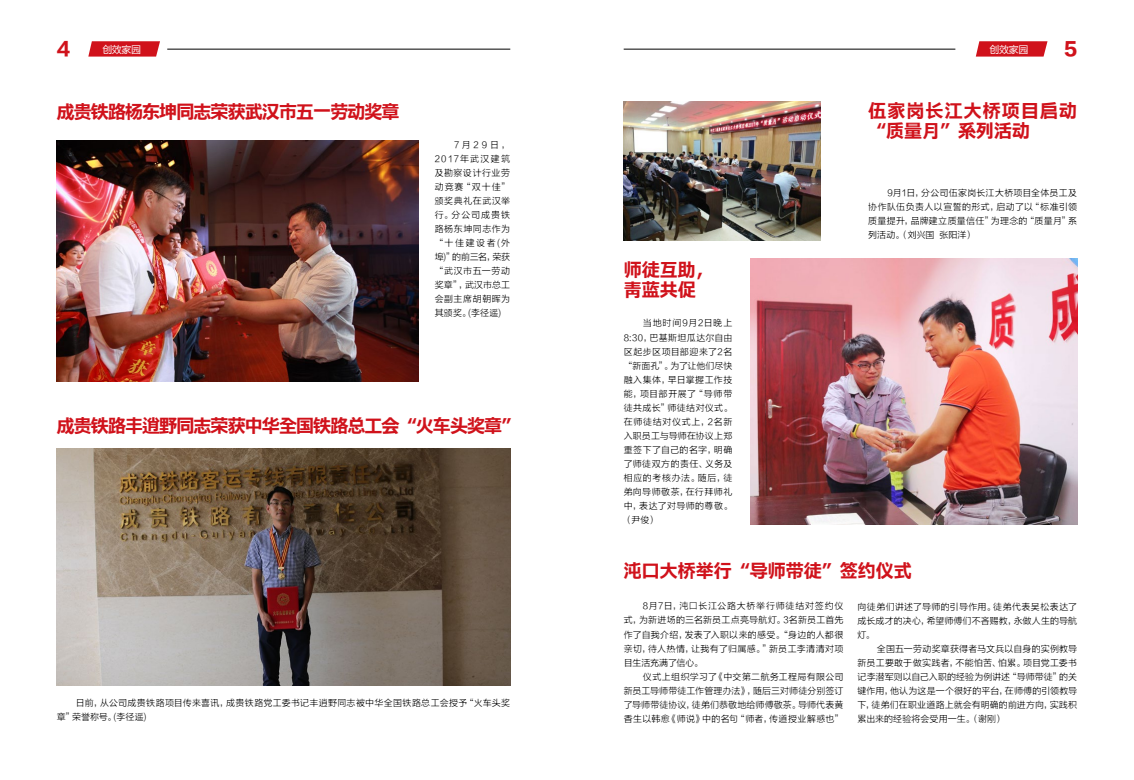
<style>
.page{position:relative;width:1134px;height:780px;background:#fff}
.page>*{position:absolute;margin:0;border:0;box-sizing:border-box;transform-origin:0 0}
.t1{font:18px "Ming Lan Bold";letter-spacing:-.05em;color:#d0121b}
.t2{font:18px/20px "Ming Lan Bold";color:#d0121b}
.t3{font:18px/20px "Ming Lan Bold";letter-spacing:.06em;color:#d0121b}
.t4{font:18px "FZLTTHJW GB1 0";color:#d0121b}
.t5{font:10px "FZLTHK GBK1 0";letter-spacing:-.05em;color:#fff}
.t6{font:9px/14px "FZLTXHK GBK1 0";letter-spacing:.025em;color:#000;text-align:justify}
</style>
<div class="page">
<img style="left:56px;top:41px;width:1022px;height:645px">
<h1 class="t4" style="left:57px;top:39px;width:15px">4</h1>
<p class="t5" style="left:102px;top:44px;width:40px">创效家园</p>
<p class="t5" style="left:989px;top:44px;width:40px">创效家园</p>
<h1 class="t4" style="left:1064px;top:39px;width:15px">5</h1>
<h1 class="t1" style="left:57px;top:98px;width:344px">成贵铁路杨东坤同志荣获武汉市五一劳动奖章</h1>
<p class="t6" style="left:435px;top:138px;width:77px;text-indent:19px">7月29日，2017年武汉建筑及勘察设计行业劳动竞赛“双十佳”颁奖典礼在武汉举行。分公司成贵铁路杨东坤同志作为“十佳建设者(外埠)”的前三名，荣获“武汉市五一劳动奖章”，武汉市总工会副主席胡朝晖为其颁奖。(李径遥)</p>
<h1 class="t1" style="left:57px;top:413px;width:464px">成贵铁路丰逍野同志荣获中华全国铁路总工会“火车头奖章”</h1>
<p class="t6" style="left:57px;top:695px;width:455px;text-indent:19px">日前，从公司成贵铁路项目传来喜讯，成贵铁路党工委书记丰逍野同志被中华全国铁路总工会授予“火车头奖章”荣誉称号。(李径遥)</p>
<h1 class="t3" style="left:868px;top:101px;width:210px">伍家岗长江大桥项目启动“质量月”系列活动</h1>
<h1 class="t2" style="left:624px;top:260px;width:91px">师徒互助，青蓝共促</h1>
<p class="t6" style="left:624px;top:316px;width:110px;text-indent:19px">当地时间9月2日晚上8:30，巴基斯坦瓜达尔自由区起步区项目部迎来了2名“新面孔”。为了让他们尽快融入集体，早日掌握工作技能，项目部开展了“导师带徒共成长”师徒结对仪式。在师徒结对仪式上，2名新入职员工与导师在协议上郑重签下了自己的名字，明确了师徒双方的责任、义务及相应的考核办法。随后，徒弟向导师敬茶，在行拜师礼中，表达了对导师的尊敬。（尹俊）</p>
<p class="t6" style="left:868px;top:185px;width:210px;text-indent:19px">9月1日，分公司伍家岗长江大桥项目全体员工及协作队伍负责人以宣誓的形式，启动了以“标准引领质量提升，品牌建立质量信任”为理念的“质量月”系列活动。（刘兴国 张阳洋）</p>
<h1 class="t2" style="left:624px;top:561px;width:289px">沌口大桥举行“导师带徒”签约仪式</h1>
<p class="t6" style="left:624px;top:599px;width:221px;text-indent:19px">8月7日，沌口长江公路大桥举行师徒结对签约仪式，为新进场的三名新员工点亮导航灯。3名新员工首先作了自我介绍，发表了入职以来的感受。“身边的人都很亲切，待人热情，让我有了归属感。”新员工李清清对项目生活充满了信心。</p>
<p class="t6" style="left:624px;top:669px;width:221px;text-indent:19px">仪式上组织学习了《中交第二航务工程局有限公司新员工导师带徒工作管理办法》，随后三对师徒分别签订了导师带徒协议，徒弟们恭敬地给师傅敬茶。导师代表黄香生以韩愈《师说》中的名句“师者，传道授业解惑也”</p>
<p class="t6" style="left:857px;top:599px;width:221px">向徒弟们讲述了导师的引导作用。徒弟代表吴松表达了成长成才的决心，希望师傅们不吝赐教，永做人生的导航灯。</p>
<p class="t6" style="left:857px;top:641px;width:221px;text-indent:19px">全国五一劳动奖章获得者马文兵以自身的实例教导新员工要敢于做实践者，不能怕苦、怕累。项目党工委书记李潜军则以自己入职的经验为例讲述“导师带徒”的关键作用，他认为这是一个很好的平台，在师傅的引领教导下，徒弟们在职业道路上就会有明确的前进方向，实践积累出来的经验将会受用一生。（谢刚）</p>
</div>
